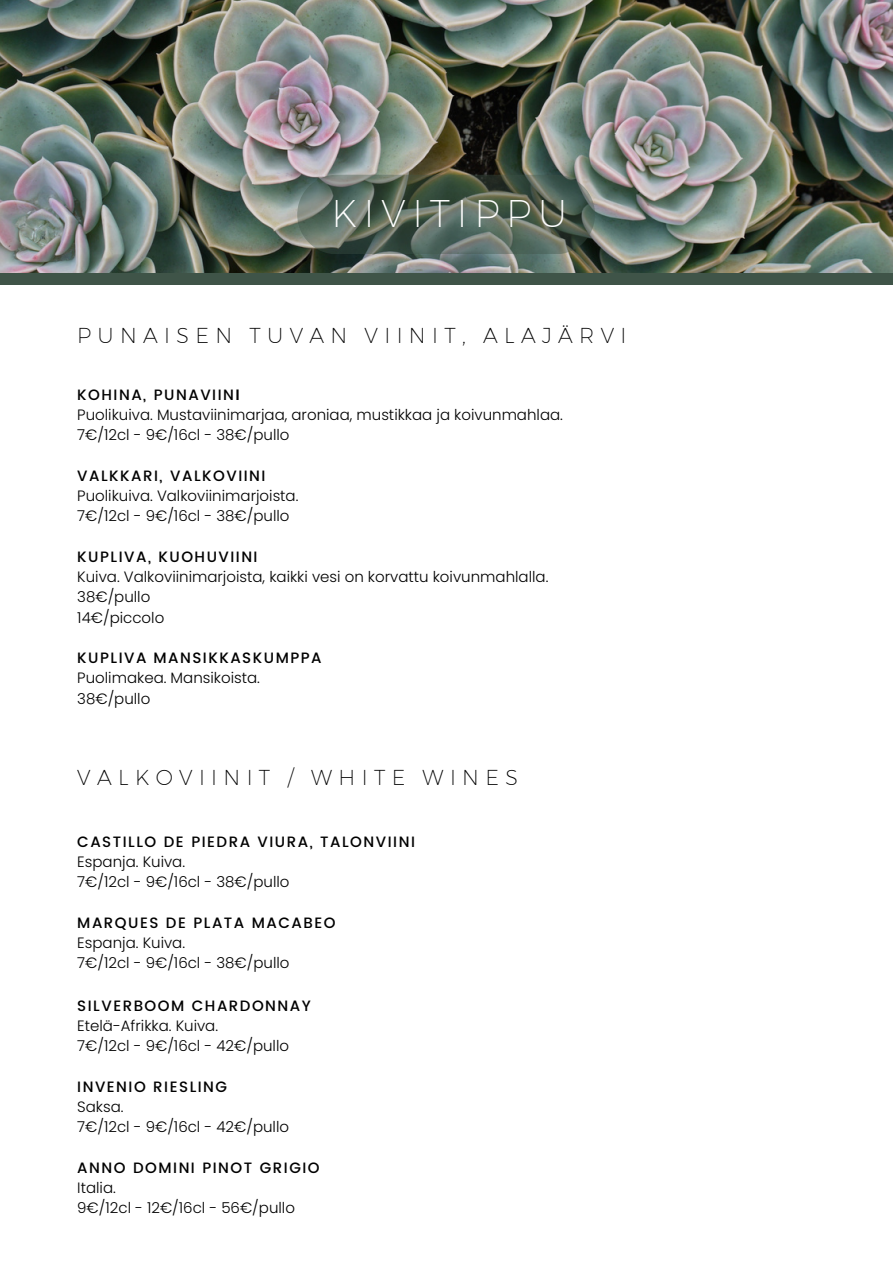
<style>
.page{position:relative;width:893px;height:1264px;background:#fff}
.page>*{position:absolute;margin:0;border:0;box-sizing:border-box;transform-origin:0 0}
.t1{font:300 37.5px "Kief Montaser Extra";letter-spacing:.185em;color:#fff}
.t2{font:300 21px "Kief Montaser Extra";letter-spacing:.305em;color:#000}
.t3{font:300 15px/20.2px "Poppins";color:#000}
.t4{font:500 15px "Poppins";letter-spacing:.1em;color:#000}
.s1{font-weight:500}
.s2{font-weight:600}
</style>
<div class="page">
<div style="left:0;top:245px;width:892px;height:40px;background:#3f5448"></div>
<img style="left:0;top:0;width:892px;height:272px">
<svg style="left:297px;top:175px;width:298px;height:79px;background:#58665a"></svg>
<h1 class="t1" style="left:331px;top:191px;width:237px">KIVITIPPU</h1>
<h2 class="t2" style="left:77px;top:322px;width:550px">PUNAISEN TUVAN VIINIT, ALAJÄRVI</h2>
<p class="t3" style="left:77px;top:384px;width:487px"><span class="s1">KOHINA, PUNAVIIN</span><span class="s2">I<br></span>Puolikuiva. Mustaviinimarjaa, aroniaa, mustikkaa ja koivunmahlaa.<br>7€/12cl - 9€/16cl - 38€/pullo</p>
<p class="t4" style="left:77px;top:467px;width:190px">VALKKARI, VALKOVIINI</p>
<p class="t3" style="left:77px;top:485px;width:223px">Puolikuiva. Valkoviinimarjoista.<br>7€/12cl - 9€/16cl - 38€/pullo</p>
<p class="t4" style="left:77px;top:548px;width:182px">KUPLIVA, KUOHUVIINI</p>
<p class="t3" style="left:77px;top:566px;width:472px">Kuiva. Valkoviinimarjoista, kaikki vesi on korvattu koivunmahlalla.<br>38€/pullo<br>14€/piccolo</p>
<p class="t4" style="left:77px;top:647px;width:246px">KUPLIVA MANSIKKASKUMPPA</p>
<p class="t3" style="left:77px;top:668px;width:184px">Puolimakea. Mansikoista.<br>38€/pullo</p>
<h2 class="t2" style="left:77px;top:764px;width:442px">VALKOVIINIT / WHITE WINES</h2>
<p class="t4" style="left:77px;top:832px;width:339px">CASTILLO DE PIEDRA VIURA, TALONVIINI</p>
<p class="t3" style="left:77px;top:851px;width:214px">Espanja. Kuiva.<br>7€/12cl - 9€/16cl - 38€/pullo</p>
<p class="t4" style="left:77px;top:913px;width:260px">MARQUES DE PLATA MACABEO</p>
<p class="t3" style="left:77px;top:932px;width:214px">Espanja. Kuiva.<br>7€/12cl - 9€/16cl - 38€/pullo</p>
<p class="t4" style="left:77px;top:996px;width:235px">SILVERBOOM CHARDONNAY</p>
<p class="t3" style="left:77px;top:1015px;width:213px">Etelä-Afrikka. Kuiva.<br>7€/12cl - 9€/16cl - 42€/pullo</p>
<p class="t4" style="left:77px;top:1077px;width:151px">INVENIO RIESLING</p>
<p class="t3" style="left:77px;top:1096px;width:213px">Saksa.<br>7€/12cl - 9€/16cl - 42€/pullo</p>
<p class="t4" style="left:77px;top:1158px;width:244px">ANNO DOMINI PINOT GRIGIO</p>
<p class="t3" style="left:77px;top:1177px;width:219px">Italia.<br>9€/12cl - 12€/16cl - 56€/pullo</p>
</div>
